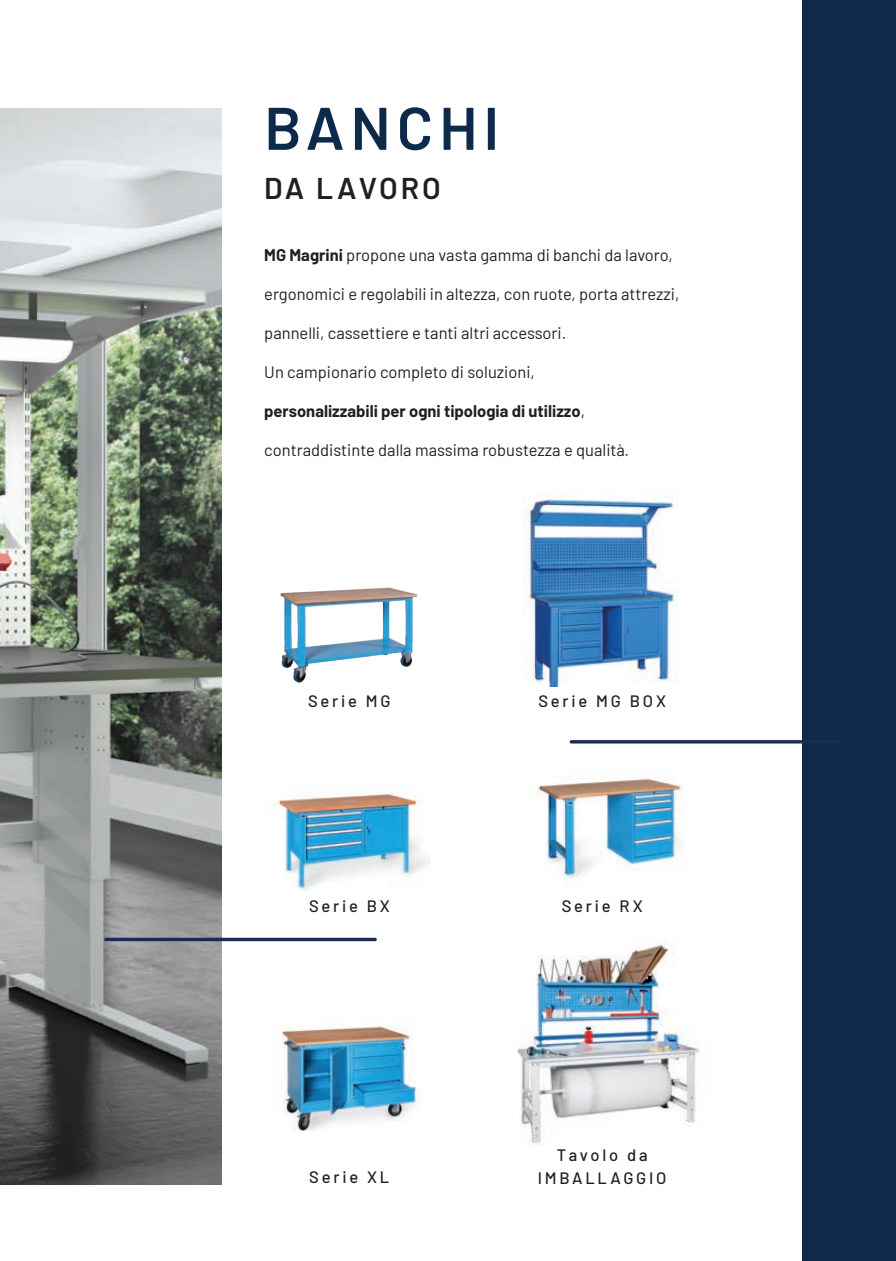
<style>
.page{position:relative;width:896px;height:1261px;background:#fff}
.page>*{position:absolute;margin:0;border:0;box-sizing:border-box;transform-origin:0 0}
.t1{font:600 60px "Barlow";letter-spacing:.1em;color:#0e2a4b}
.t2{font:600 30px "Barlow";letter-spacing:.085em;color:#231f20}
.t3{font:16.5px "Barlow";color:#231f20}
.t4{font:500 16.5px "Barlow";letter-spacing:.17em;color:#231f20}
.t5{font:700 16.5px "Barlow";color:#231f20}
.s1{font-weight:700}
.s2{font-weight:400}
</style>
<div class="page">
<img style="left:0;top:109px;width:221px;height:1075px">
<img style="left:280px;top:587px;width:138px;height:95px">
<img style="left:538px;top:778px;width:147px;height:101px">
<img style="left:281px;top:1026px;width:137px;height:105px">
<img style="left:276px;top:792px;width:154px;height:98px">
<img style="left:524px;top:496px;width:154px;height:190px">
<img style="left:517px;top:940px;width:182px;height:206px">
<svg style="left:104px;top:937px;width:273px;height:4px"></svg>
<div style="left:802px;top:0;width:94px;height:1260px;background:#0e2a4b"></div>
<hr style="left:569px;top:740px;width:273px;height:3px;background:#1b2b55;border-radius:2px">
<h1 class="t1" style="left:264px;top:84px;width:236px">BANCHI</h1>
<h2 class="t2" style="left:264px;top:166px;width:178px">DA LAVORO</h2>
<p class="t3" style="left:264px;top:243px;width:410px"><span class="s1">MG Magrini</span> propone una vasta gamma di banchi da lavoro,</p>
<p class="t3" style="left:264px;top:282px;width:417px">ergonomici e regolabili in altezza, con ruote, porta attrezzi,</p>
<p class="t3" style="left:264px;top:321px;width:304px">pannelli, cassettiere e tanti altri accessori.</p>
<p class="t3" style="left:264px;top:360px;width:272px">Un campionario completo di soluzioni,</p>
<p class="t5" style="left:264px;top:398px;width:322px">personalizzabili per ogni tipologia di utilizzo<span class="s2">,</span></p>
<p class="t3" style="left:264px;top:438px;width:366px">contraddistinte dalla massima robustezza e qualità.</p>
<p class="t4" style="left:308px;top:689px;width:84px">Serie MG</p>
<p class="t4" style="left:538px;top:689px;width:129px">Serie MG BOX</p>
<p class="t4" style="left:309px;top:894px;width:82px">Serie BX</p>
<p class="t4" style="left:562px;top:894px;width:82px">Serie RX</p>
<p class="t4" style="left:557px;top:1142px;width:92px">Tavolo da</p>
<p class="t4" style="left:309px;top:1164px;width:82px">Serie XL</p>
<p class="t4" style="left:538px;top:1165px;width:130px">IMBALLAGGIO</p>
</div>
